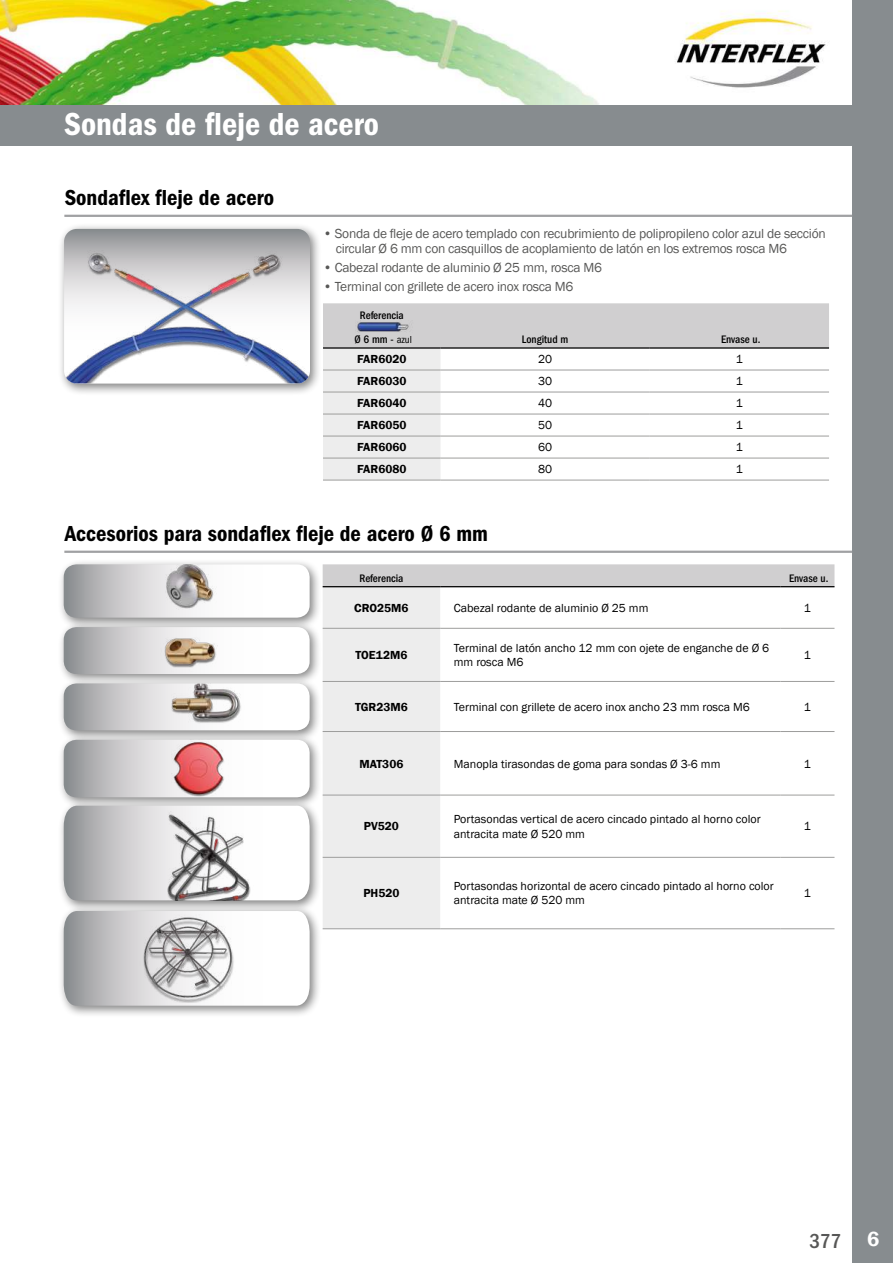
<style>
.page{position:relative;width:893px;height:1263px;background:#fff}
.page>*{position:absolute;margin:0;border:0;box-sizing:border-box;transform-origin:0 0}
.t1{font:600 condensed 33px "Franklin Gothic";color:#fff}
.t2{font:600 condensed 22.5px "Franklin Gothic";color:#000}
.t3{font:500 condensed 21px "Franklin Gothic";color:#575756}
.t4{font:13.5px/15px "Franklin Gothic";letter-spacing:-.02em;color:#575756}
.t5{font:12px/14.4px "Franklin Gothic";color:#000}
.t6{font:600 12px "Franklin Gothic";color:#000}
.t7{font:500 condensed 11.25px/24.2px "Franklin Gothic";color:#000;text-align:center}
.s1{font-weight:400;font-size:10.5px}
.s2{font-weight:600;font-stretch:normal;color:#fff}
</style>
<div class="page">
<img style="left:0;top:0;width:826px;height:105px">
<div style="left:852px;top:0;width:41px;height:1263px;background:#878c8f"></div>
<div style="left:0;top:105px;width:893px;height:41px;background:#878c8f"></div>
<hr style="left:64px;top:215px;width:788px;height:2px;background:#a0a1a3">
<hr style="left:64px;top:551px;width:788px;height:2px;background:#a0a1a3">
<div style="left:58px;top:223px;width:264px;height:173px;background:#000;opacity:.5"></div>
<img style="left:64px;top:229px;width:246px;height:154px">
<svg style="left:323px;top:303px;width:506px;height:177px"></svg>
<hr style="left:441px;top:347px;width:209px;height:2px;background:#000">
<hr style="left:650px;top:347px;width:179px;height:2px;background:#000">
<hr style="left:323px;top:370px;width:118px;height:1px;background:#9d9d9c">
<hr style="left:441px;top:370px;width:209px;height:1px;background:#9d9d9c">
<hr style="left:650px;top:370px;width:179px;height:1px;background:#9d9d9c">
<hr style="left:323px;top:392px;width:118px;height:1px;background:#9d9d9c">
<hr style="left:441px;top:392px;width:209px;height:1px;background:#9d9d9c">
<hr style="left:650px;top:392px;width:179px;height:1px;background:#9d9d9c">
<hr style="left:323px;top:414px;width:118px;height:1px;background:#9d9d9c">
<hr style="left:441px;top:414px;width:209px;height:1px;background:#9d9d9c">
<hr style="left:650px;top:414px;width:179px;height:1px;background:#9d9d9c">
<hr style="left:323px;top:436px;width:118px;height:1px;background:#9d9d9c">
<hr style="left:441px;top:436px;width:209px;height:1px;background:#9d9d9c">
<hr style="left:650px;top:436px;width:179px;height:1px;background:#9d9d9c">
<hr style="left:323px;top:458px;width:118px;height:1px;background:#9d9d9c">
<hr style="left:441px;top:458px;width:209px;height:1px;background:#9d9d9c">
<hr style="left:650px;top:458px;width:179px;height:1px;background:#9d9d9c">
<hr style="left:323px;top:480px;width:118px;height:1px;background:#9d9d9c">
<hr style="left:441px;top:480px;width:209px;height:1px;background:#9d9d9c">
<hr style="left:650px;top:480px;width:179px;height:1px;background:#9d9d9c">
<hr style="left:323px;top:347px;width:118px;height:2px;background:#000">
<img style="left:356px;top:321px;width:58px;height:13px">
<div style="left:58px;top:558px;width:264px;height:72px;background:#000;opacity:.5"></div>
<svg style="left:64px;top:564px;width:246px;height:54px"></svg>
<img style="left:159px;top:564px;width:62px;height:49px">
<div style="left:58px;top:621px;width:264px;height:65px;background:#000;opacity:.5"></div>
<svg style="left:64px;top:627px;width:246px;height:47px"></svg>
<img style="left:154px;top:627px;width:70px;height:47px">
<div style="left:58px;top:677px;width:264px;height:65px;background:#000;opacity:.5"></div>
<svg style="left:64px;top:683px;width:246px;height:47px"></svg>
<img style="left:165px;top:683px;width:80px;height:43px">
<div style="left:58px;top:733px;width:264px;height:77px;background:#000;opacity:.5"></div>
<svg style="left:64px;top:740px;width:246px;height:57px"></svg>
<img style="left:165px;top:740px;width:66px;height:57px">
<div style="left:58px;top:799px;width:264px;height:114px;background:#000;opacity:.5"></div>
<svg style="left:64px;top:806px;width:246px;height:94px"></svg>
<img style="left:157px;top:806px;width:97px;height:94px">
<div style="left:58px;top:905px;width:264px;height:113px;background:#000;opacity:.5"></div>
<svg style="left:64px;top:911px;width:246px;height:95px"></svg>
<img style="left:139px;top:914px;width:96px;height:88px">
<svg style="left:323px;top:564px;width:511px;height:364px"></svg>
<hr style="left:323px;top:628px;width:117px;height:1px;background:#9d9d9c">
<hr style="left:440px;top:628px;width:340px;height:1px;background:#9d9d9c">
<hr style="left:780px;top:628px;width:54px;height:1px;background:#9d9d9c">
<hr style="left:323px;top:681px;width:117px;height:1px;background:#9d9d9c">
<hr style="left:440px;top:681px;width:340px;height:1px;background:#9d9d9c">
<hr style="left:780px;top:681px;width:54px;height:1px;background:#9d9d9c">
<hr style="left:323px;top:731px;width:117px;height:1px;background:#9d9d9c">
<hr style="left:440px;top:731px;width:340px;height:1px;background:#9d9d9c">
<hr style="left:780px;top:731px;width:54px;height:1px;background:#9d9d9c">
<hr style="left:440px;top:795px;width:340px;height:1px;background:#9d9d9c">
<hr style="left:780px;top:795px;width:54px;height:1px;background:#9d9d9c">
<hr style="left:323px;top:857px;width:117px;height:1px;background:#9d9d9c">
<hr style="left:440px;top:857px;width:340px;height:1px;background:#9d9d9c">
<hr style="left:780px;top:857px;width:54px;height:1px;background:#9d9d9c">
<hr style="left:440px;top:928px;width:340px;height:1px;background:#9d9d9c">
<hr style="left:780px;top:928px;width:54px;height:1px;background:#9d9d9c">
<hr style="left:323px;top:586px;width:117px;height:1px;background:#000">
<hr style="left:440px;top:586px;width:340px;height:1px;background:#000">
<hr style="left:780px;top:586px;width:54px;height:1px;background:#000">
<hr style="left:323px;top:795px;width:117px;height:1px;background:#9d9d9c">
<hr style="left:323px;top:928px;width:117px;height:1px;background:#9d9d9c">
<h1 class="t1" style="left:64px;top:105px;width:316px">Sondas de fleje de acero</h1>
<h2 class="t2" style="left:65px;top:185px;width:211px">Sondaflex fleje de acero</h2>
<p class="t4" style="left:336px;top:226px;width:491px;text-indent:-13px">• Sonda de fleje de acero templado con recubrimiento de polipropileno color azul de sección circular Ø 6 mm con casquillos de acoplamiento de latón en los extremos rosca M6</p>
<p class="t4" style="left:323px;top:260px;width:280px">• Cabezal rodante de aluminio Ø 25 mm, rosca M6</p>
<p class="t4" style="left:323px;top:279px;width:252px">• Terminal con grillete de acero inox rosca M6</p>
<p class="t7" style="left:354px;top:303px;width:59px">Referencia<br>Ø 6 mm - <span class="s1">azul</span></p>
<p class="t7" style="left:522px;top:327px;width:48px">Longitud m</p>
<p class="t7" style="left:721px;top:327px;width:41px">Envase u.</p>
<p class="t6" style="left:357px;top:352px;width:51px">FAR6020</p>
<p class="t5" style="left:538px;top:352px;width:16px">20</p>
<p class="t5" style="left:736px;top:352px;width:9px">1</p>
<p class="t6" style="left:357px;top:374px;width:51px">FAR6030</p>
<p class="t5" style="left:538px;top:374px;width:16px">30</p>
<p class="t5" style="left:736px;top:374px;width:9px">1</p>
<p class="t6" style="left:357px;top:396px;width:51px">FAR6040</p>
<p class="t5" style="left:538px;top:396px;width:16px">40</p>
<p class="t5" style="left:736px;top:396px;width:9px">1</p>
<p class="t6" style="left:357px;top:418px;width:51px">FAR6050</p>
<p class="t5" style="left:538px;top:418px;width:16px">50</p>
<p class="t5" style="left:736px;top:418px;width:9px">1</p>
<p class="t6" style="left:357px;top:440px;width:51px">FAR6060</p>
<p class="t5" style="left:538px;top:440px;width:16px">60</p>
<p class="t5" style="left:736px;top:440px;width:9px">1</p>
<p class="t6" style="left:357px;top:462px;width:51px">FAR6080</p>
<p class="t5" style="left:538px;top:462px;width:16px">80</p>
<p class="t5" style="left:736px;top:462px;width:9px">1</p>
<h2 class="t2" style="left:65px;top:521px;width:424px">Accesorios para sondaflex fleje de acero Ø 6 mm</h2>
<p class="t7" style="left:359px;top:566px;width:46px">Referencia</p>
<p class="t7" style="left:789px;top:566px;width:41px">Envase u.</p>
<p class="t6" style="left:354px;top:600px;width:56px">CRO25M6</p>
<p class="t5" style="left:454px;top:601px;width:196px">Cabezal rodante de aluminio Ø 25 mm</p>
<p class="t5" style="left:804px;top:601px;width:9px">1</p>
<p class="t6" style="left:355px;top:648px;width:54px">TOE12M6</p>
<p class="t5" style="left:454px;top:641px;width:317px">Terminal de latón ancho 12 mm con ojete de enganche de Ø 6 mm rosca M6</p>
<p class="t5" style="left:804px;top:648px;width:9px">1</p>
<p class="t6" style="left:355px;top:699px;width:54px">TGR23M6</p>
<p class="t5" style="left:454px;top:700px;width:298px">Terminal con grillete de acero inox ancho 23 mm rosca M6</p>
<p class="t5" style="left:804px;top:700px;width:9px">1</p>
<p class="t6" style="left:359px;top:756px;width:45px">MAT306</p>
<p class="t5" style="left:454px;top:756px;width:268px">Manopla tirasondas de goma para sondas Ø 3-6 mm</p>
<p class="t5" style="left:804px;top:756px;width:9px">1</p>
<p class="t6" style="left:364px;top:819px;width:37px">PV520</p>
<p class="t5" style="left:454px;top:812px;width:308px">Portasondas vertical de acero cincado pintado al horno color antracita mate Ø 520 mm</p>
<p class="t5" style="left:804px;top:819px;width:9px">1</p>
<p class="t6" style="left:363px;top:886px;width:38px">PH520</p>
<p class="t5" style="left:454px;top:879px;width:321px">Portasondas horizontal de acero cincado pintado al horno color antracita mate Ø 520 mm</p>
<p class="t5" style="left:804px;top:886px;width:9px">1</p>
<h3 class="t3" style="left:809px;top:1229px;width:72px">377 <span class="s2">67</span></h3>
</div>
